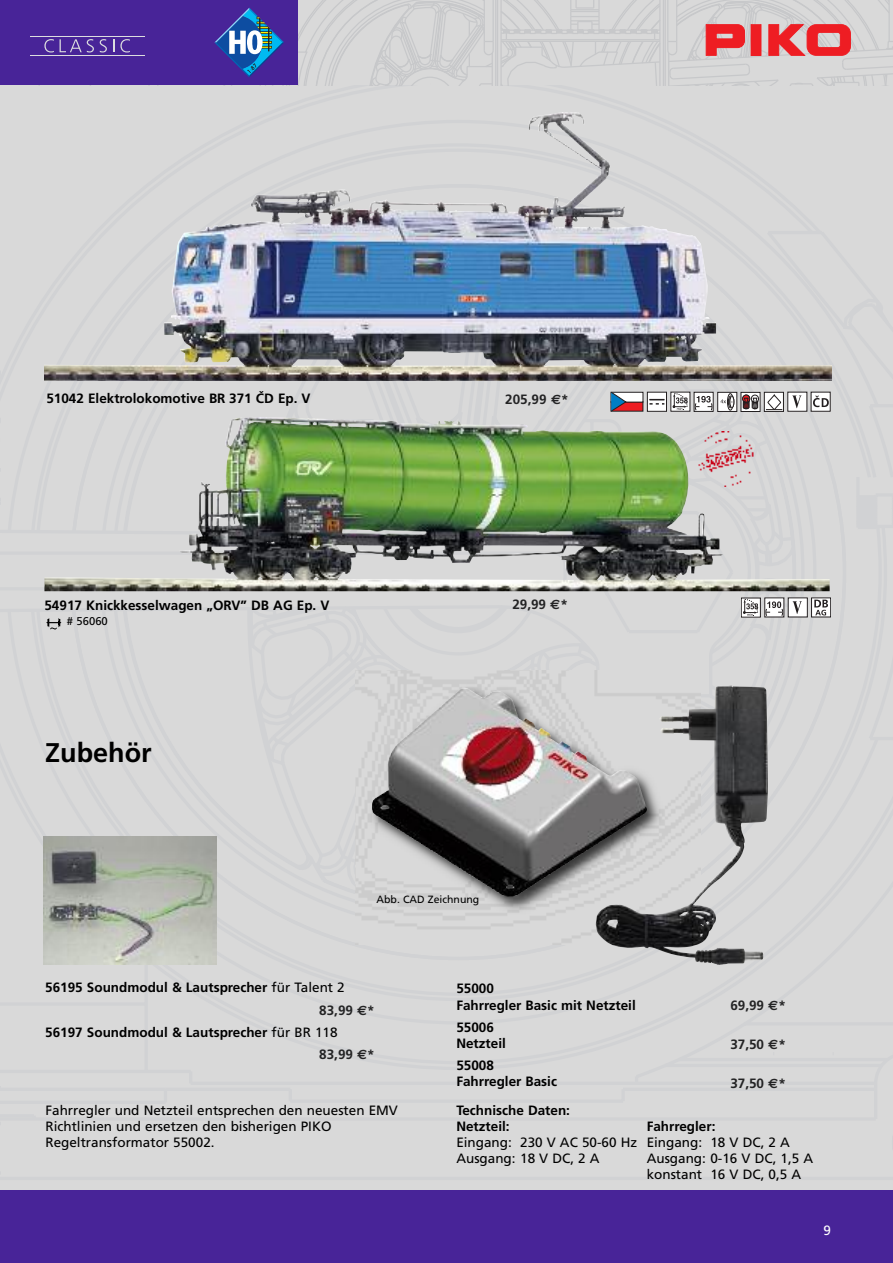
<style>
.page{position:relative;width:893px;height:1263px;background:#fff}
.page>*{position:absolute;margin:0;border:0;box-sizing:border-box;transform-origin:0 0}
.t1{font:700 27px "Frutiger";color:#000}
.t2{font:700 13.5px/16.2px "Frutiger";color:#000}
.t3{font:13.5px/16.2px "Frutiger";color:#000}
.t4{font:700 13.5px "Frutiger";color:#232324}
.t5{font:13.5px "Frutiger";color:#fff}
.t6{font:11.25px "Frutiger";color:#000}
.t7{font:10.5px "Frutiger";color:#000}
.s1{font-family:"Frutiger CE"}
.s2{font-family:"Euro Sans"}
.s3{font-weight:400}
</style>
<div class="page">
<div style="left:1px;top:85px;width:892px;height:181px;background:#d9d9d9"></div>
<div style="left:831px;top:228px;width:62px;height:44px;background:#d9d9d9"></div>
<div style="left:6px;top:1123px;width:887px;height:68px;background:#d9d9d9"></div>
<div style="left:6px;top:272px;width:887px;height:851px;background:#d9d9d9"></div>
<hr style="left:876px;top:493px;width:17px;height:3px;background:#d1d2d4">
<hr style="left:858px;top:495px;width:18px;height:4px;background:#d1d2d4">
<hr style="left:856px;top:477px;width:3px;height:20px;background:#d1d2d4">
<hr style="left:876px;top:525px;width:17px;height:3px;background:#d1d2d4">
<hr style="left:858px;top:499px;width:18px;height:3px;background:#d1d2d4">
<hr style="left:858px;top:502px;width:18px;height:3px;background:#d1d2d4">
<hr style="left:858px;top:505px;width:18px;height:4px;background:#d1d2d4">
<hr style="left:858px;top:509px;width:18px;height:3px;background:#d1d2d4">
<hr style="left:858px;top:512px;width:18px;height:3px;background:#d1d2d4">
<hr style="left:858px;top:515px;width:18px;height:3px;background:#d1d2d4">
<hr style="left:858px;top:518px;width:18px;height:4px;background:#d1d2d4">
<hr style="left:858px;top:522px;width:18px;height:3px;background:#d1d2d4">
<svg style="left:856px;top:497px;width:2px;height:31px"></svg>
<svg style="left:876px;top:496px;width:1px;height:29px"></svg>
<hr style="left:858px;top:525px;width:18px;height:4px;background:#d1d2d4">
<svg style="left:892px;top:496px;width:1px;height:33px"></svg>
<div style="left:0;top:1191px;width:893px;height:72px;background:#482498"></div>
<hr style="left:0;top:0;width:1px;height:1263px;background:#d9d9d9">
<svg style="left:40px;top:499px;width:2px;height:35px"></svg>
<svg style="left:22px;top:498px;width:7px;height:34px"></svg>
<svg style="left:14px;top:508px;width:1px;height:26px"></svg>
<div style="left:0;top:232px;width:6px;height:959px;background:#d9d9d9"></div>
<div style="left:0;top:0;width:298px;height:85px;background:#482498"></div>
<svg style="left:44px;top:39px;width:63px;height:14px"></svg>
<svg style="left:113px;top:39px;width:17px;height:13px"></svg>
<hr style="left:30px;top:36px;width:115px;height:1px;background:#dcdddf">
<hr style="left:30px;top:55px;width:115px;height:1px;background:#dcdddf">
<svg style="left:176px;top:0;width:717px;height:86px;background:#beb2c4"></svg>
<img style="left:44px;top:836px;width:173px;height:129px">
<img style="left:355px;top:670px;width:345px;height:275px">
<img style="left:372px;top:688px;width:224px;height:208px">
<div style="left:0;top:1191px;width:13px;height:72px;background:#482498"></div>
<img style="left:44px;top:417px;width:786px;height:174px">
<svg style="left:46px;top:618px;width:15px;height:11px"></svg>
<div style="left:765px;top:598px;width:19px;height:19px;background:#fff"></div>
<div style="left:788px;top:598px;width:19px;height:19px;background:#fff"></div>
<div style="left:741px;top:598px;width:19px;height:19px;background:#fff"></div>
<div style="left:741px;top:598px;width:20px;height:19px;border:1px solid #231f20"></div>
<svg style="left:743px;top:599px;width:15px;height:17px"></svg>
<svg style="left:765px;top:601px;width:18px;height:16px"></svg>
<div style="left:811px;top:598px;width:20px;height:19px;background:#fff"></div>
<div style="left:811px;top:598px;width:20px;height:19px;border:1px solid #231f20"></div>
<svg style="left:793px;top:601px;width:9px;height:13px"></svg>
<svg style="left:814px;top:600px;width:14px;height:15px"></svg>
<img style="left:697px;top:431px;width:57px;height:56px">
<img style="left:45px;top:112px;width:786px;height:269px">
<div style="left:811px;top:392px;width:19px;height:19px;background:#fff"></div>
<div style="left:788px;top:392px;width:19px;height:19px;background:#fff"></div>
<div style="left:741px;top:392px;width:19px;height:20px;border:1px solid #231f20"></div>
<svg style="left:742px;top:394px;width:17px;height:16px"></svg>
<svg style="left:719px;top:394px;width:16px;height:16px"></svg>
<div style="left:717px;top:392px;width:20px;height:20px;border:1px solid #231f20"></div>
<div style="left:727px;top:393px;width:7px;height:17px;border:1px solid #231f20;border-radius:50%"></div>
<div style="left:730px;top:396px;width:4px;height:12px;border:1px solid #231f20;border-radius:50%"></div>
<svg style="left:720px;top:396px;width:12px;height:12px"></svg>
<div style="left:764px;top:392px;width:19px;height:19px;background:#fff"></div>
<div style="left:764px;top:392px;width:20px;height:20px;border:1px solid #231f20"></div>
<svg style="left:673px;top:393px;width:15px;height:18px"></svg>
<div style="left:694px;top:392px;width:19px;height:19px;background:#fff"></div>
<div style="left:694px;top:392px;width:19px;height:20px;border:1px solid #231f20"></div>
<svg style="left:695px;top:396px;width:18px;height:15px"></svg>
<svg style="left:768px;top:395px;width:13px;height:14px"></svg>
<div style="left:768px;top:395px;width:13px;height:15px;border:1px solid #231f20;border-radius:6px"></div>
<svg style="left:765px;top:409px;width:20px;height:2px"></svg>
<svg style="left:792px;top:395px;width:9px;height:13px"></svg>
<svg style="left:813px;top:396px;width:16px;height:11px"></svg>
<div style="left:611px;top:402px;width:32px;height:9px;background:#ee1d23"></div>
<div style="left:611px;top:402px;width:32px;height:9px;border:1px solid #231f20"></div>
<div style="left:611px;top:392px;width:32px;height:10px;background:#fff"></div>
<div style="left:611px;top:392px;width:32px;height:10px;border:1px solid #231f20"></div>
<svg style="left:611px;top:392px;width:15px;height:20px"></svg>
<div style="left:647px;top:392px;width:19px;height:19px;background:#fff"></div>
<div style="left:647px;top:392px;width:20px;height:19px;border:1px solid #231f20"></div>
<svg style="left:649px;top:399px;width:15px;height:6px"></svg>
<img style="left:596px;top:685px;width:172px;height:280px">
<p class="t2" style="left:46px;top:391px;width:266px">51042 Elektrolokomotive BR 371 <span class="s1">Č</span>D Ep. V</p>
<p class="t4" style="left:505px;top:394px;width:65px">205,99 <span class="s2">€</span>*</p>
<p class="t2" style="left:44px;top:598px;width:287px">54917 Knickkesselwagen „ORV” DB AG Ep. V</p>
<p class="t6" style="left:67px;top:616px;width:42px"># 56060</p>
<h1 class="t1" style="left:45px;top:741px;width:108px">Zubehör</h1>
<p class="t4" style="left:512px;top:599px;width:57px">29,99 <span class="s2">€</span>*</p>
<p class="t7" style="left:377px;top:895px;width:104px">Abb. CAD Zeichnung</p>
<p class="t2" style="left:45px;top:980px;width:301px">56195 Soundmodul &amp; Lautsprecher <span class="s3">für Talent 2</span></p>
<p class="t2" style="left:45px;top:1025px;width:294px">56197 Soundmodul &amp; Lautsprecher <span class="s3">für BR 118</span></p>
<p class="t2" style="left:456px;top:982px;width:181px">55000<br>Fahrregler Basic mit Netzteil</p>
<p class="t2" style="left:456px;top:1020px;width:51px">55006<br>Netzteil</p>
<p class="t2" style="left:456px;top:1058px;width:102px">55008<br>Fahrregler Basic</p>
<p class="t4" style="left:319px;top:1004px;width:57px">83,99 <span class="s2">€</span>*</p>
<p class="t4" style="left:730px;top:999px;width:57px">69,99 <span class="s2">€</span>*</p>
<p class="t4" style="left:730px;top:1038px;width:57px">37,50 <span class="s2">€</span>*</p>
<p class="t4" style="left:730px;top:1077px;width:57px">37,50 <span class="s2">€</span>*</p>
<p class="t4" style="left:319px;top:1049px;width:57px">83,99 <span class="s2">€</span>*</p>
<p class="t3" style="left:45px;top:1103px;width:354px">Fahrregler und Netzteil entsprechen den neuesten EMV<br>Richtlinien und ersetzen den bisherigen PIKO<br>Regeltransformator 55002.</p>
<p class="t2" style="left:456px;top:1103px;width:115px">Technische Daten:<br>Netzteil:</p>
<p class="t3" style="left:456px;top:1135px;width:182px">Eingang: 230 V AC 50-60 Hz<br>Ausgang: 18 V DC, 2 A</p>
<p class="t2" style="left:647px;top:1119px;width:70px">Fahrregler:</p>
<p class="t3" style="left:647px;top:1135px;width:168px">Eingang: 18 V DC, 2 A<br>Ausgang: 0-16 V DC, 1,5 A konstant 16 V DC, 0,5 A</p>
<p class="t5" style="left:823px;top:1224px;width:9px">9</p>
</div>
